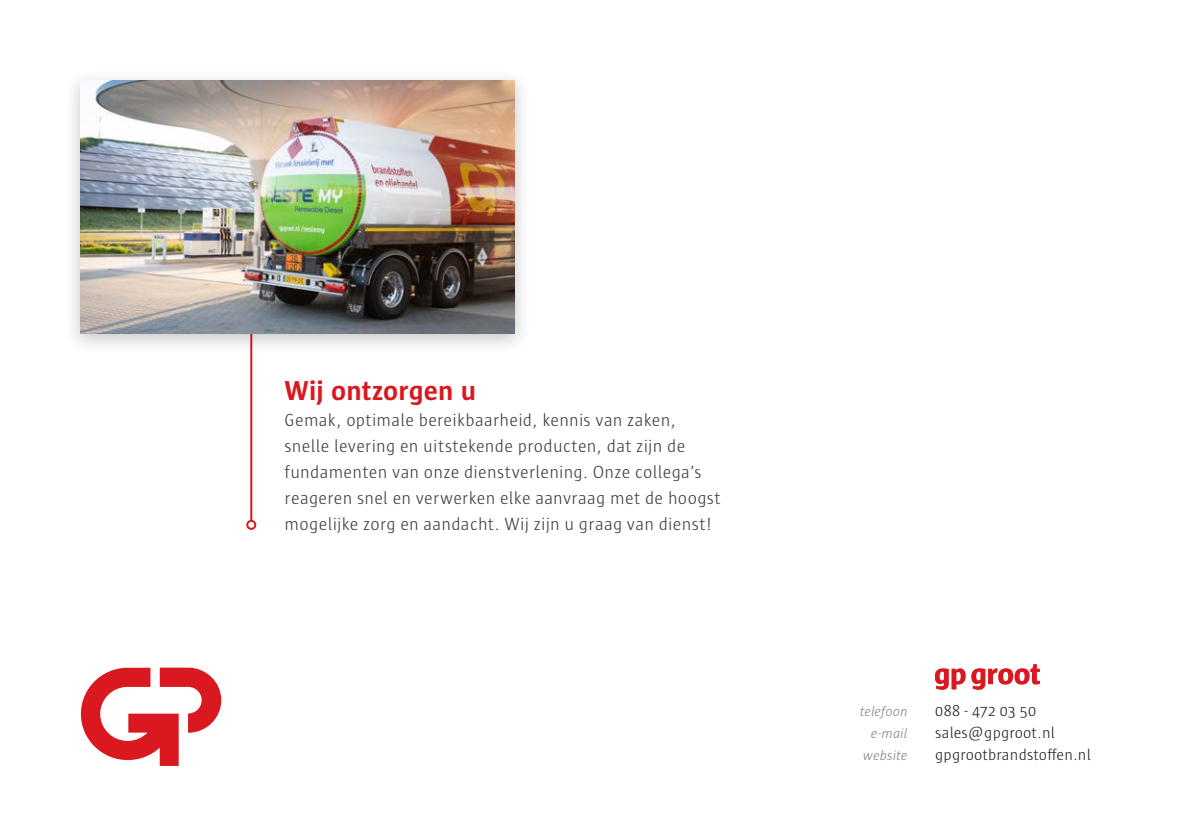
<style>
.page{position:relative;width:1191px;height:840px;background:#fff}
.page>*{position:absolute;margin:0;border:0;box-sizing:border-box;transform-origin:0 0}
.t1{font:700 28px "Sun";letter-spacing:.005em;color:#d9181f}
.t2{font:300 18px/26px "Sun";letter-spacing:.015em;color:#3a3c40}
.t3{font:300 16px/22px "Sun";letter-spacing:.01em;color:#231f20}
.t4{font:italic 300 14px/22px "Sun";letter-spacing:.01em;color:#808285;text-align:right}
</style>
<div class="page">
<svg style="left:81px;top:667px;width:140px;height:98px"></svg>
<svg style="left:935px;top:668px;width:30px;height:21px"></svg>
<svg style="left:971px;top:664px;width:68px;height:25px"></svg>
<hr style="left:250px;top:269px;width:2px;height:251px;background:#d9181f">
<div style="left:246px;top:519px;width:10px;height:10px;border:2px solid #d9181f;border-radius:50%"></div>
<div style="left:64px;top:69px;width:467px;height:285px;background:#231f20;opacity:.25"></div>
<img style="left:80px;top:80px;width:435px;height:253px">
<h1 class="t1" style="left:285px;top:375px;width:193px">Wij ontzorgen u</h1>
<p class="t2" style="left:285px;top:406px;width:437px">Gemak, optimale bereikbaarheid, kennis van zaken, snelle levering en uitstekende producten, dat zijn de fundamenten van onze dienstverlening. Onze collega’s reageren snel en verwerken elke aanvraag met de hoogst mogelijke zorg en aandacht. Wij zijn u graag van dienst!</p>
<p class="t4" style="left:859px;top:700px;width:49px">telefoon e-mail website</p>
<p class="t3" style="left:935px;top:699px;width:157px">088 - 472 03 50 sales@gpgroot.nl gpgrootbrandstoffen.nl</p>
</div>
